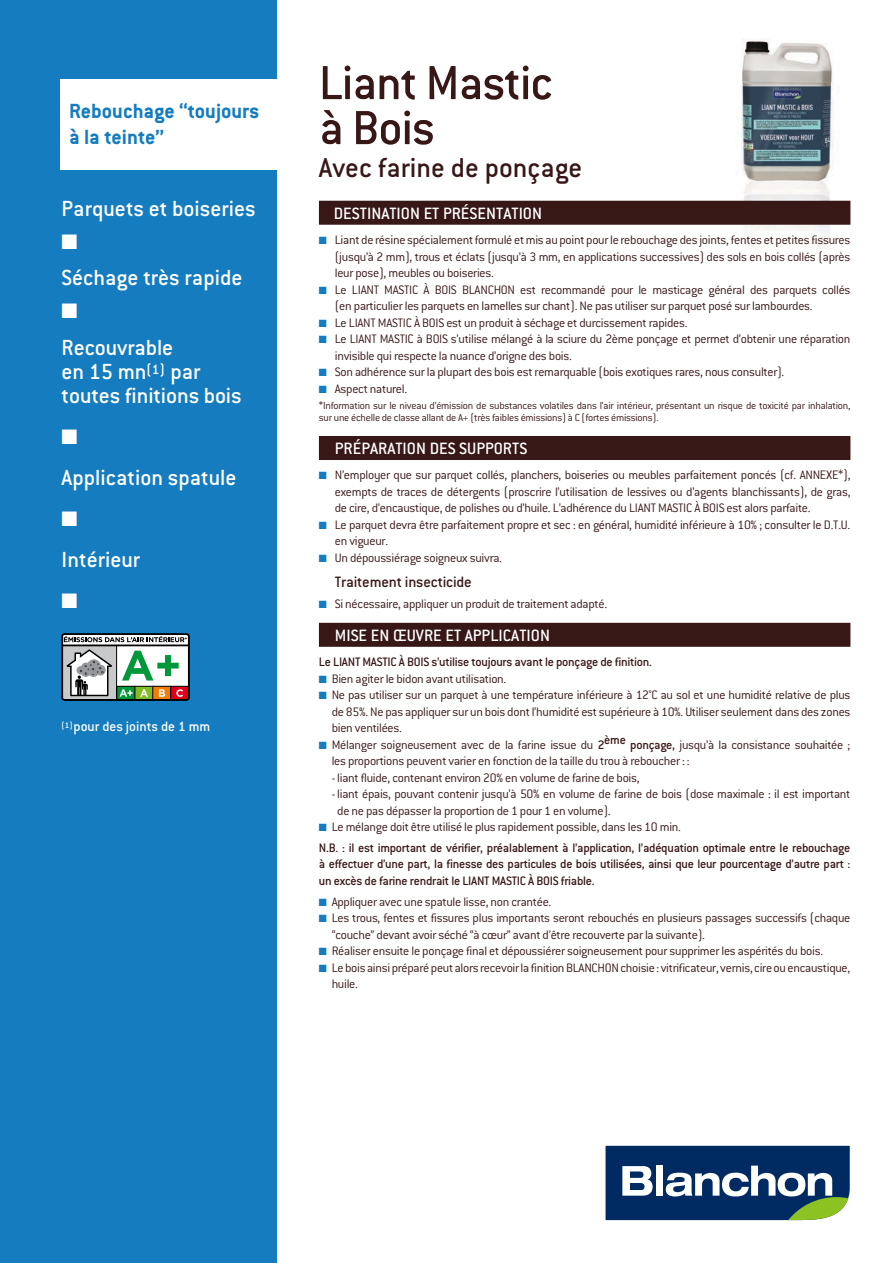
<style>
.page{position:relative;width:893px;height:1263px;background:#fff}
.page>*{position:absolute;margin:0;border:0;box-sizing:border-box;transform-origin:0 0}
.t1{font:500 52.5px/45px "Conduit ITC";letter-spacing:-.02em;color:#381817}
.t2{font:500 30px "Conduit ITC";color:#381817}
.t3{font:500 24px/24px "Conduit ITC";color:#fff}
.t4{font:700 22.5px/25.5px "Conduit ITC";color:#157cc0}
.t5{font:21px "Zapf Dingbats ITC";color:#fff}
.t6{font:500 18px "Conduit ITC";color:#fff}
.t7{font:500 16.5px "Conduit ITC";letter-spacing:-.01em;color:#381817}
.t8{font:500 15px "Conduit ITC";color:#fff}
.t9{font:300 13.5px/16.5px "Conduit ITC";letter-spacing:-.02em;color:#381817}
.t10{font:500 13.5px/20.7px "Conduit ITC";letter-spacing:-.02em;color:#381817}
.t11{font:300 11.25px/12px "Conduit ITC";letter-spacing:-.02em;color:#381817}
.s1{color:#157cc0}
.s2{font-weight:500}
.s3{font-weight:300}
</style>
<div class="page">
<img style="left:725px;top:38px;width:126px;height:210px">
<div style="left:0;top:0;width:276px;height:1263px;background:#157cc0"></div>
<div style="left:319px;top:201px;width:531px;height:24px;background:#381817"></div>
<div style="left:319px;top:436px;width:531px;height:24px;background:#381817"></div>
<div style="left:319px;top:623px;width:531px;height:24px;background:#381817"></div>
<svg style="left:62px;top:633px;width:128px;height:68px;background:#a0aa9d"></svg>
<svg style="left:605px;top:1146px;width:245px;height:74px"></svg>
<div style="left:61px;top:80px;width:218px;height:90px;background:#fff"></div>
<h3 class="t4" style="left:69px;top:98px;width:192px">Rebouchage ‘‘toujours à la teinte’’</h3>
<h3 class="t3" style="left:62px;top:196px;width:196px">Parquets et boiseries</h3>
<h3 class="t5" style="left:62px;top:231px;width:17px">■</h3>
<h3 class="t3" style="left:62px;top:266px;width:182px">Séchage très rapide</h3>
<h3 class="t5" style="left:62px;top:301px;width:17px">■</h3>
<h3 class="t3" style="left:62px;top:335px;width:181px">Recouvrable<br>en 15 mn<sup>(1)</sup> par toutes finitions bois</h3>
<h3 class="t5" style="left:62px;top:426px;width:17px">■</h3>
<h3 class="t3" style="left:62px;top:465px;width:176px">Application spatule</h3>
<h3 class="t5" style="left:62px;top:508px;width:17px">■</h3>
<h3 class="t3" style="left:62px;top:547px;width:80px">Intérieur</h3>
<h3 class="t5" style="left:62px;top:590px;width:17px">■</h3>
<p class="t8" style="left:62px;top:717px;width:150px"><sup>(1)</sup>pour des joints de 1 mm</p>
<h1 class="t1" style="left:319px;top:60px;width:235px">Liant Mastic à Bois</h1>
<h2 class="t2" style="left:319px;top:151px;width:265px">Avec farine de ponçage</h2>
<h3 class="t6" style="left:334px;top:203px;width:210px">DESTINATION ET PRÉSENTATION</h3>
<p class="t9" style="left:335px;top:232px;width:517px;text-align:justify;text-indent:-16px"><span class="s1">■</span> Liant de résine spécialement formulé et mis au point pour le rebouchage des joints, fentes et petites fissures (jusqu’à 2 mm), trous et éclats (jusqu’à 3 mm, en applications successives) des sols en bois collés (après leur pose), meubles ou boiseries.</p>
<p class="t9" style="left:335px;top:281px;width:517px;text-indent:-16px"><span class="s1">■</span> Le LIANT MASTIC À BOIS BLANCHON est recommandé pour le masticage général des parquets collés (en particulier les parquets en lamelles sur chant). Ne pas utiliser sur parquet posé sur lambourdes.</p>
<p class="t9" style="left:319px;top:314px;width:370px"><span class="s1">■</span> Le LIANT MASTIC À BOIS est un produit à séchage et durcissement rapides.</p>
<p class="t9" style="left:335px;top:331px;width:517px;text-indent:-16px"><span class="s1">■</span> Le LIANT MASTIC à BOIS s’utilise mélangé à la sciure du 2ème ponçage et permet d’obtenir une réparation invisible qui respecte la nuance d’origne des bois.</p>
<p class="t9" style="left:319px;top:364px;width:467px"><span class="s1">■</span> Son adhérence sur la plupart des bois est remarquable (bois exotiques rares, nous consulter).</p>
<p class="t9" style="left:319px;top:380px;width:90px"><span class="s1">■</span> Aspect naturel.</p>
<p class="t11" style="left:319px;top:399px;width:533px">*Information sur le niveau d’émission de substances volatiles dans l’air intérieur, présentant un risque de toxicité par inhalation, sur une échelle de classe allant de A+ (très faibles émissions) à C (fortes émissions).</p>
<h3 class="t6" style="left:335px;top:438px;width:194px">PRÉPARATION DES SUPPORTS</h3>
<p class="t9" style="left:335px;top:467px;width:517px;text-align:justify;text-indent:-16px"><span class="s1">■</span> N’employer que sur parquet collés, planchers, boiseries ou meubles parfaitement poncés (cf. ANNEXE*), exempts de traces de détergents (proscrire l’utilisation de lessives ou d’agents blanchissants), de gras, de cire, d’encaustique, de polishes ou d’huile. L’adhérence du LIANT MASTIC À BOIS est alors parfaite.</p>
<p class="t9" style="left:335px;top:516px;width:517px;text-indent:-16px"><span class="s1">■</span> Le parquet devra être parfaitement propre et sec : en général, humidité inférieure à 10% ; consulter le D.T.U. en vigueur.</p>
<p class="t9" style="left:319px;top:549px;width:185px"><span class="s1">■</span> Un dépoussiérage soigneux suivra.</p>
<p class="t7" style="left:335px;top:572px;width:139px">Traitement insecticide</p>
<p class="t9" style="left:319px;top:595px;width:290px"><span class="s1">■</span> Si nécessaire, appliquer un produit de traitement adapté.</p>
<h3 class="t6" style="left:335px;top:625px;width:217px">MISE EN ŒUVRE ET APPLICATION</h3>
<p class="t10" style="left:319px;top:651px;width:335px">Le LIANT MASTIC À BOIS s’utilise toujours avant le ponçage de finition.</p>
<p class="t9" style="left:319px;top:670px;width:189px"><span class="s1">■</span> Bien agiter le bidon avant utilisation.</p>
<p class="t9" style="left:332px;top:687px;width:520px;text-align:justify;text-indent:-13px"><span class="s1">■</span> Ne pas utiliser sur un parquet à une température inférieure à 12°C au sol et une humidité relative de plus de 85%. Ne pas appliquer sur un bois dont l’humidité est supérieure à 10%. Utiliser seulement dans des zones bien ventilées.</p>
<p class="t9" style="left:332px;top:736px;width:520px;text-indent:-13px"><span class="s1">■</span> Mélanger soigneusement avec de la farine issue du <span class="s2">2</span><sup>ème</sup> <span class="s2">ponçage,</span> jusqu’à la consistance souhaitée ; les proportions peuvent varier en fonction de la taille du trou à reboucher : :</p>
<p class="t9" style="left:332px;top:769px;width:309px">- liant fluide, contenant environ 20% en volume de farine de bois,</p>
<p class="t9" style="left:337px;top:786px;width:515px;text-indent:-6px">- liant épais, pouvant contenir jusqu’à 50% en volume de farine de bois (dose maximale : il est important de ne pas dépasser la proportion de 1 pour 1 en volume).</p>
<p class="t10" style="left:319px;top:816px;width:533px"><span class="s1">■</span> <span class="s3">Le mélange doit être utilisé le plus rapidement possible, dans les 10 min.<br></span>N.B. : il est important de vérifier, préalablement à l’application, l’adéquation optimale entre le rebouchage</p>
<p class="t10" style="left:319px;top:856px;width:533px;line-height:16.5px">à effectuer d’une part, la finesse des particules de bois utilisées, ainsi que leur pourcentage d’autre part : un excès de farine rendrait le LIANT MASTIC À BOIS friable.</p>
<p class="t9" style="left:319px;top:893px;width:234px"><span class="s1">■</span> Appliquer avec une spatule lisse, non crantée.</p>
<p class="t9" style="left:332px;top:910px;width:520px;text-indent:-13px"><span class="s1">■</span> Les trous, fentes et fissures plus importants seront rebouchés en plusieurs passages successifs (chaque “couche” devant avoir séché “à cœur” avant d’être recouverte par la suivante).</p>
<p class="t9" style="left:319px;top:943px;width:506px"><span class="s1">■</span> Réaliser ensuite le ponçage final et dépoussiérer soigneusement pour supprimer les aspérités du bois.</p>
<p class="t9" style="left:332px;top:959px;width:520px;text-indent:-13px"><span class="s1">■</span> Le bois ainsi préparé peut alors recevoir la finition BLANCHON choisie : vitrificateur, vernis, cire ou encaustique, huile.</p>
</div>
